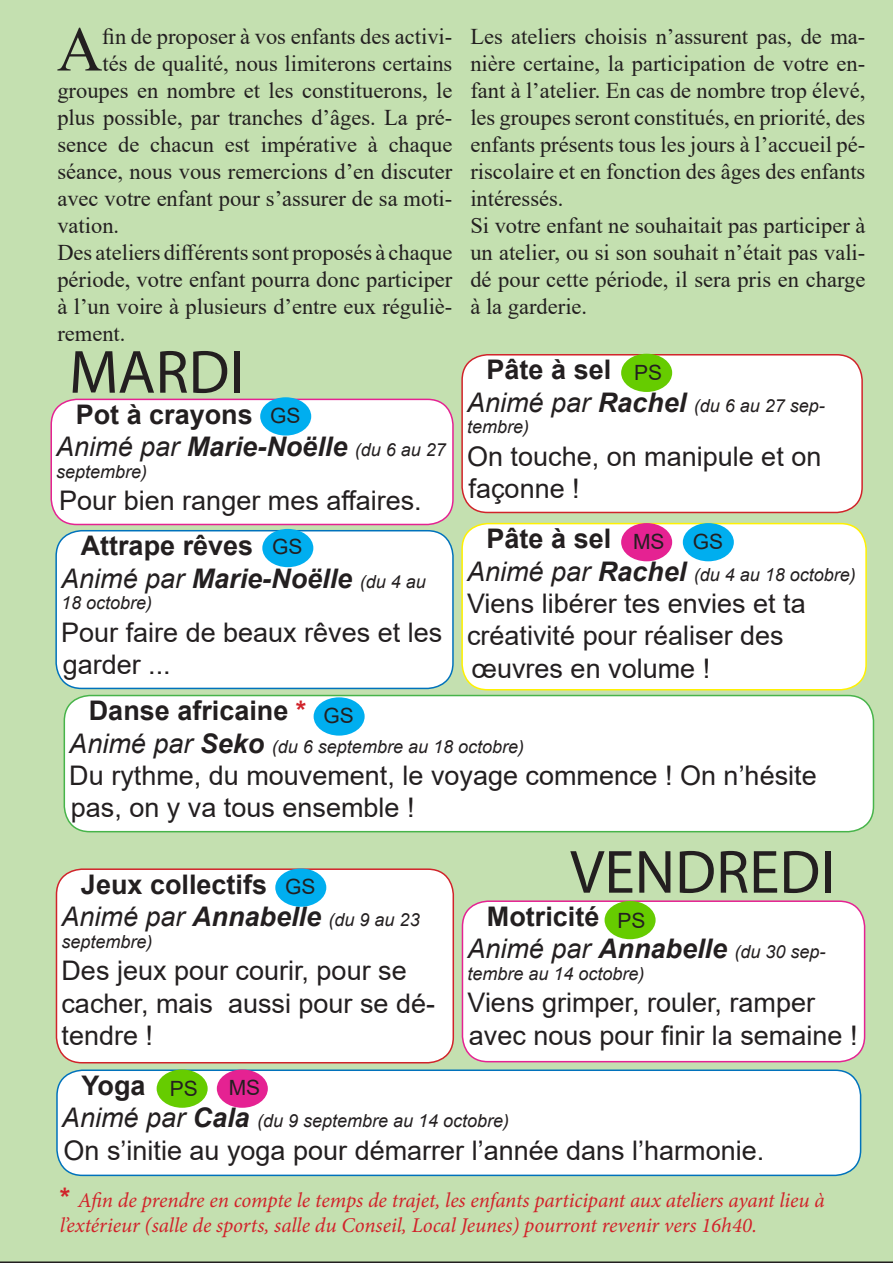
<style>
.page{position:relative;width:893px;height:1263px;background:#c4e0b0}
.page>*{position:absolute;margin:0;border:0;box-sizing:border-box;transform-origin:0 0}
.t1{font:63.3px "Times New Roman";color:#231f20}
.t2{font:61.5px "Myriad Pro";color:#231f20}
.t3{font:27px/32.4px "Arial";color:#231f20}
.t4{font:italic 700 27px "Arial";color:#231f20}
.t5{font:700 27px "Arial";color:#231f20}
.t6{font:22.5px/27px "Times New Roman";color:#231f20;text-align:justify}
.t7{font:italic 21px/25.2px "Minion Pro";letter-spacing:-.005em;color:#d1232a}
.t8{font:21px "Arial";color:#231f20}
.t9{font:italic 18px/21.6px "Arial";color:#231f20}
.s1{font-weight:400}
.s2{font-weight:400;font-size:18px}
.s3{font-size:27px}
.s4{font-weight:700;font-size:27px}
.s5{color:#d1232a}
.s6{font-family:"Arial";font-weight:700;font-style:normal;font-size:27px}
</style>
<div class="page">
<svg style="left:892px;top:0;width:1px;height:1262px"></svg>
<img style="left:892px;top:15px;width:1px;height:170px">
<div style="left:462px;top:355px;width:400px;height:157px;background:#fff;border-radius:26px"></div>
<div style="left:461px;top:354px;width:402px;height:159px;border:2px solid #d1232a;border-radius:26px"></div>
<div style="left:462px;top:524px;width:404px;height:166px;background:#fff;border-radius:26px"></div>
<div style="left:461px;top:523px;width:406px;height:167px;border:2px solid #fff101;border-radius:26px"></div>
<div style="left:51px;top:399px;width:402px;height:125px;background:#fff;border-radius:26px"></div>
<div style="left:50px;top:399px;width:404px;height:126px;border:2px solid #e52292;border-radius:26px"></div>
<div style="left:56px;top:531px;width:397px;height:157px;background:#fff;border-radius:26px"></div>
<div style="left:55px;top:530px;width:399px;height:159px;border:2px solid #0072bc;border-radius:26px"></div>
<div style="left:56px;top:869px;width:397px;height:194px;background:#fff;border-radius:26px"></div>
<div style="left:56px;top:868px;width:398px;height:195px;border:2px solid #d1232a;border-radius:26px"></div>
<div style="left:462px;top:901px;width:403px;height:161px;background:#fff;border-radius:26px"></div>
<div style="left:462px;top:900px;width:403px;height:162px;border:2px solid #e52292;border-radius:26px"></div>
<div style="left:57px;top:1070px;width:804px;height:105px;background:#fff;border-radius:26px"></div>
<div style="left:56px;top:1069px;width:805px;height:107px;border:2px solid #0072bc;border-radius:26px"></div>
<div style="left:64px;top:695px;width:809px;height:137px;background:#fff;border-radius:26px"></div>
<div style="left:64px;top:695px;width:810px;height:137px;border:2px solid #47b44a;border-radius:26px"></div>
<div style="left:621px;top:354px;width:51px;height:38px;background:#6c0;border-radius:50%"></div>
<div style="left:157px;top:1069px;width:51px;height:39px;background:#6c0;border-radius:50%"></div>
<div style="left:605px;top:901px;width:51px;height:38px;background:#6c0;border-radius:50%"></div>
<div style="left:621px;top:523px;width:51px;height:38px;background:#e52292;border-radius:50%"></div>
<div style="left:217px;top:1069px;width:51px;height:39px;background:#e52292;border-radius:50%"></div>
<div style="left:683px;top:523px;width:51px;height:38px;background:#00aeef;border-radius:50%"></div>
<div style="left:260px;top:397px;width:51px;height:39px;background:#00aeef;border-radius:50%"></div>
<div style="left:262px;top:529px;width:51px;height:38px;background:#00aeef;border-radius:50%"></div>
<div style="left:314px;top:697px;width:51px;height:39px;background:#00aeef;border-radius:50%"></div>
<div style="left:275px;top:868px;width:51px;height:39px;background:#00aeef;border-radius:50%"></div>
<p class="t1" style="left:57px;top:5px;width:47px">A</p>
<p class="t6" style="left:103px;top:22px;width:351px">fin de proposer à vos enfants des activi-</p>
<p class="t6" style="left:103px;top:49px;width:351px">tés de qualité, nous limiterons certains</p>
<p class="t6" style="left:57px;top:76px;width:396px">groupes en nombre et les constituerons, le</p>
<p class="t6" style="left:57px;top:103px;width:396px">plus possible, par tranches d’âges. La pré-</p>
<p class="t6" style="left:57px;top:130px;width:396px">sence de chacun est impérative à chaque</p>
<p class="t6" style="left:57px;top:157px;width:396px">séance, nous vous remercions d’en discuter</p>
<p class="t6" style="left:57px;top:184px;width:396px">avec votre enfant pour s’assurer de sa moti-</p>
<p class="t6" style="left:57px;top:211px;width:63px">vation.</p>
<p class="t6" style="left:57px;top:238px;width:396px">Des ateliers différents sont proposés à chaque période, votre enfant pourra donc participer à l’un voire à plusieurs d’entre eux réguliè&shy;rement.</p>
<p class="t2" style="left:69px;top:334px;width:177px">MARDI</p>
<p class="t5" style="left:76px;top:395px;width:179px">Pot à crayons</p>
<p class="t4" style="left:56px;top:429px;width:391px"><span class="s1">Animé par</span> Marie-Noëlle <span class="s2">(du 6 au 27</span></p>
<p class="t9" style="left:56px;top:461px;width:93px">septembre)</p>
<p class="t3" style="left:59px;top:485px;width:364px">Pour bien ranger mes affaires.</p>
<p class="t5" style="left:81px;top:527px;width:174px">Attrape rêves</p>
<p class="t4" style="left:61px;top:560px;width:366px"><span class="s1">Animé par</span> Marie-Noëlle <span class="s2">(du 4 au</span></p>
<p class="t9" style="left:61px;top:592px;width:93px">18 octobre)</p>
<p class="t3" style="left:61px;top:616px;width:383px">Pour faire de beaux rêves et les garder ...</p>
<p class="t8" style="left:270px;top:401px;width:32px">GS</p>
<p class="t8" style="left:272px;top:532px;width:32px">GS</p>
<p class="t6" style="left:470px;top:22px;width:396px">Les ateliers choisis n’assurent pas, de ma&shy;nière certaine, la participation de votre en&shy;fant à l’atelier. En cas de nombre trop élevé, les groupes seront constitués, en priorité, des enfants présents tous les jours à l’accueil pé&shy;riscolaire et en fonction des âges des enfants intéressés.</p>
<p class="t6" style="left:470px;top:211px;width:396px">Si votre enfant ne souhaitait pas participer à un atelier, ou si son souhait n’était pas vali&shy;dé pour cette période, il sera pris en charge à la garderie.</p>
<p class="t5" style="left:487px;top:351px;width:126px">Pâte à sel</p>
<p class="t9" style="left:467px;top:395px;width:359px"><span class="s3">Animé par</span> <span class="s4">Rachel</span> (du 6 au 27 sep&shy;tembre)</p>
<p class="t3" style="left:467px;top:440px;width:356px">On touche, on manipule et on façonne !</p>
<p class="t8" style="left:634px;top:358px;width:30px">PS</p>
<p class="t5" style="left:487px;top:520px;width:126px">Pâte à sel</p>
<p class="t9" style="left:467px;top:564px;width:390px"><span class="s3">Animé par</span> <span class="s4">Rachel</span> (du 4 au 18 octobre)</p>
<p class="t3" style="left:467px;top:587px;width:340px">Viens libérer tes envies et ta créativité pour réaliser des œuvres en volume !</p>
<p class="t8" style="left:633px;top:527px;width:33px">MS</p>
<p class="t8" style="left:693px;top:527px;width:32px">GS</p>
<p class="t5" style="left:89px;top:692px;width:219px">Danse africaine <span class="s5">*</span></p>
<p class="t9" style="left:69px;top:736px;width:456px"><span class="s3">Animé par</span> <span class="s4">Seko</span> (du 6 septembre au 18 octobre)</p>
<p class="t3" style="left:69px;top:759px;width:749px">Du rythme, du mouvement, le voyage commence ! On n’hésite pas, on y va tous ensemble !</p>
<p class="t8" style="left:323px;top:701px;width:32px">GS</p>
<p class="t5" style="left:81px;top:865px;width:188px">Jeux collectifs</p>
<p class="t8" style="left:285px;top:872px;width:32px">GS</p>
<p class="t4" style="left:61px;top:899px;width:360px"><span class="s1">Animé par</span> Annabelle <span class="s2">(du 9 au 23</span></p>
<p class="t9" style="left:61px;top:931px;width:93px">septembre)</p>
<p class="t3" style="left:61px;top:954px;width:375px">Des jeux pour courir, pour se cacher, mais aussi pour se dé&shy;tendre !</p>
<p class="t2" style="left:570px;top:834px;width:267px">VENDREDI</p>
<p class="t5" style="left:487px;top:897px;width:114px">Motricité</p>
<p class="t4" style="left:467px;top:931px;width:360px"><span class="s1">Animé par</span> Annabelle <span class="s2">(du 30 sep-</span></p>
<p class="t9" style="left:467px;top:963px;width:179px">tembre au 14 octobre)</p>
<p class="t3" style="left:467px;top:986px;width:392px">Viens grimper, rouler, ramper avec nous pour finir la semaine !</p>
<p class="t8" style="left:618px;top:906px;width:30px">PS</p>
<p class="t5" style="left:81px;top:1066px;width:66px">Yoga</p>
<p class="t9" style="left:62px;top:1110px;width:449px"><span class="s3">Animé par</span> <span class="s4">Cala</span> (du 9 septembre au 14 octobre)</p>
<p class="t3" style="left:63px;top:1134px;width:702px">On s’initie au yoga pour démarrer l’année dans l’harmonie.</p>
<p class="t8" style="left:229px;top:1073px;width:33px">MS</p>
<p class="t8" style="left:170px;top:1074px;width:30px">PS</p>
<p class="t7" style="left:60px;top:1188px;width:767px"><span class="s6">*</span> Afin de prendre en compte le temps de trajet, les enfants participant aux ateliers ayant lieu à l’extérieur (salle de sports, salle du Conseil, Local Jeunes) pourront revenir vers 16h40.</p>
</div>
